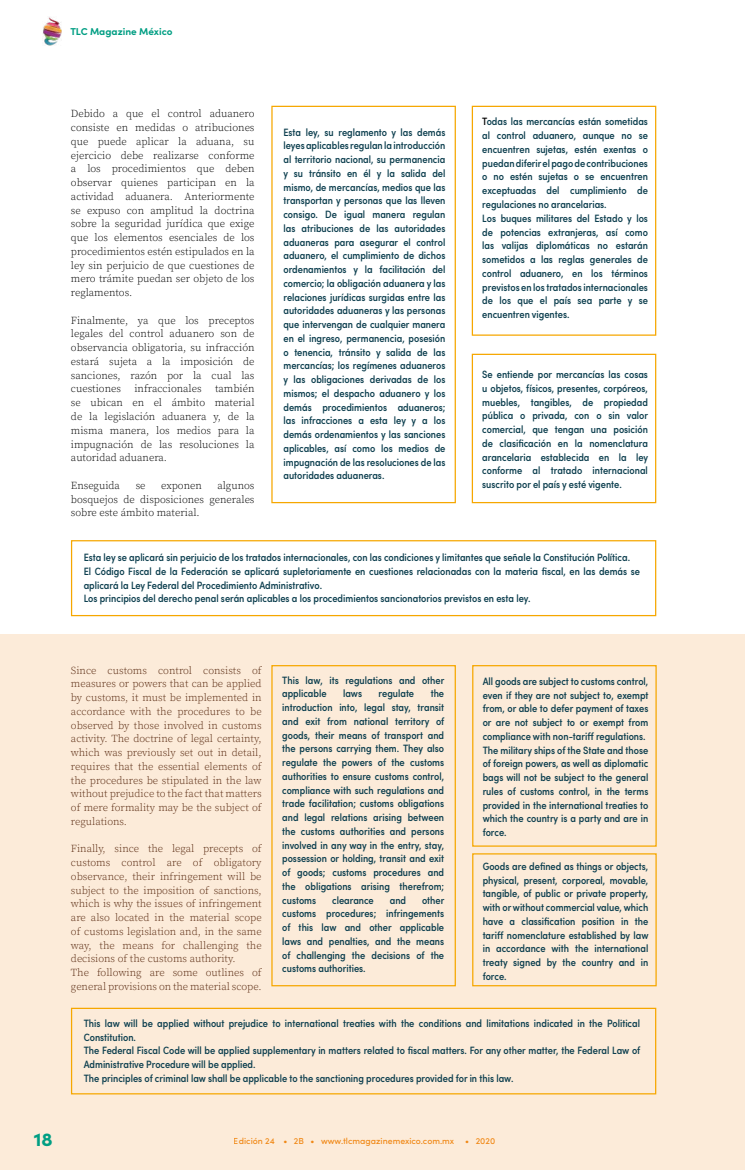
<style>
.page{position:relative;width:745px;height:1170px;background:#fff}
.page>*{position:absolute;margin:0;border:0;box-sizing:border-box;transform-origin:0 0}
.t1{font:900 18.75px "Sofia Pro";color:#009e83}
.t2{font:500 condensed 10.62px/13.8px "Sofia Pro";color:#0d3f4f;text-align:justify}
.t3{font:300 10.62px/13.8px "Source Serif Pro";color:#000;text-align:justify}
.t4{font:300 10.62px/13.8px "Source Serif Pro";color:#57280f;text-align:justify}
.t5{font:700 10px "Sofia Pro";color:#009e83}
.t6{font:500 8.75px "Sofia Pro";color:#ef7d00}
.s1{color:#000}
</style>
<div class="page">
<div style="left:0;top:634px;width:744px;height:535px;background:#fcebd9"></div>
<div style="left:271px;top:106px;width:184px;height:397px;border:1px solid #f6a700"></div>
<div style="left:271px;top:665px;width:184px;height:321px;border:1px solid #f6a700"></div>
<div style="left:471px;top:106px;width:185px;height:230px;border:1px solid #f6a700"></div>
<div style="left:472px;top:665px;width:184px;height:181px;border:1px solid #f6a700"></div>
<div style="left:471px;top:354px;width:185px;height:149px;border:1px solid #f6a700"></div>
<div style="left:472px;top:853px;width:184px;height:133px;border:1px solid #f6a700"></div>
<div style="left:71px;top:540px;width:585px;height:76px;border:1px solid #f6a700"></div>
<div style="left:71px;top:1007px;width:585px;height:87px;border:1px solid #f6a700"></div>
<img style="left:43px;top:17px;width:19px;height:29px">
<p class="t5" style="left:70px;top:24px;width:104px">TLC Magazine México</p>
<p class="t3" style="left:71px;top:107px;width:185px">Debido a que el control aduanero consiste en medidas o atribuciones que puede aplicar la aduana, su ejercicio debe realizarse conforme a los procedimientos que deben observar quienes participan en la actividad aduanera. Anteriormente se expuso con amplitud la doctrina sobre la seguridad jurídica que exige que los elementos esenciales de los procedimientos estén estipulados en la ley sin perjuicio de que cuestiones de mero trámite puedan ser objeto de los reglamentos.</p>
<p class="t3" style="left:71px;top:313px;width:185px">Finalmente, ya que los preceptos legales del control aduanero son de observancia obligatoria, su infracción estará sujeta a la imposición de sanciones, razón por la cual las cuestiones</p>
<p class="t3" style="left:134px;top:382px;width:69px">infraccionales</p>
<p class="t3" style="left:71px;top:382px;width:185px;text-indent:144px">también se ubican en el ámbito material de la legislación aduanera y, de la misma manera, los medios para la impugnación de las resoluciones la autoridad aduanera.</p>
<p class="t3" style="left:71px;top:478px;width:51px">Enseguida</p>
<p class="t3" style="left:136px;top:478px;width:11px">se</p>
<p class="t3" style="left:161px;top:478px;width:42px">exponen</p>
<p class="t3" style="left:71px;top:478px;width:185px;text-indent:146px">algunos bosquejos de disposiciones generales sobre este ámbito material.</p>
<p class="t2" style="left:283px;top:125px;width:163px">Esta ley, su reglamento y las demás leyes aplicables regulan la introducción al territorio nacional, su permanencia y su tránsito en él y la salida del mismo, de mercancías, medios que las transportan y personas que las lleven consigo. De igual manera regulan las atribuciones de las autoridades aduaneras para asegurar el control aduanero, el cumplimiento de dichos ordenamientos y la facilitación del comercio; la obligación aduanera y las relaciones jurídicas surgidas entre las autoridades aduaneras y las personas que intervengan de cualquier manera en el ingreso, permanencia, posesión o tenencia, tránsito y salida de las mercancías; los regímenes aduaneros y las obligaciones derivadas de los mismos; el despacho aduanero y los demás procedimientos aduaneros; las infracciones a esta ley y a los demás ordenamientos y las sanciones aplicables, así como los medios de impugnación de las resoluciones de las autoridades aduaneras.</p>
<p class="t2" style="left:482px;top:115px;width:167px;text-align:left"><span class="s1">T</span>odas las mercancías están sometidas al control aduanero, aunque no se encuentren sujetas, estén exentas o puedan diferir el pago de contribuciones o no estén sujetas o se encuentren exceptuadas del cumplimiento de regulaciones no arancelarias.<br>Los buques militares del Estado y los de potencias extranjeras, así como las valijas diplomáticas no estarán sometidos a las reglas generales de control aduanero, en los términos previstos en los tratados internacionales de los que el país sea parte y se encuentren vigentes.</p>
<p class="t2" style="left:482px;top:367px;width:167px">Se entiende por mercancías las cosas u objetos, físicos, presentes, corpóreos, muebles, tangibles, de propiedad pública o privada, con o sin valor comercial, que tengan una posición de clasificación en la nomenclatura arancelaria establecida en la ley conforme al tratado internacional suscrito por el país y esté vigente.</p>
<p class="t2" style="left:84px;top:550px;width:557px;text-align:left">Esta ley se aplicará sin perjuicio de los tratados internacionales, con las condiciones y limitantes que señale la Constitución Política.<br>El Código Fiscal de la Federación se aplicará supletoriamente en cuestiones relacionadas con la materia fiscal, en las demás se aplicará la Ley Federal del Procedimiento Administrativo.<br>Los principios del derecho penal serán aplicables a los procedimientos sancionatorios previstos en esta ley.</p>
<p class="t4" style="left:71px;top:663px;width:192px">Since customs control consists of measures or powers that can be applied by customs, it must be implemented in accordance with the procedures to be observed by those involved in customs activity. The doctrine of legal certainty, which was previously set out in detail, requires that the essential elements of the procedures be stipulated in the law without prejudice to the fact that matters of mere formality may be the subject of regulations.</p>
<p class="t4" style="left:71px;top:842px;width:192px;text-align:left">Finally, since the legal precepts of customs control are of obligatory observance, their infringement will be subject to the imposition of sanctions, which is why the issues of infringement are also located in the material scope of customs legislation and, in the same way, the means for challenging the decisions of the customs authority.<br>The following are some outlines of general provisions on the material scope.</p>
<p class="t2" style="left:282px;top:672px;width:163px">This law, its regulations and other applicable</p>
<p class="t2" style="left:282px;top:686px;width:163px;text-indent:148px">the introduction into, legal stay, transit and exit from national territory of goods, their means of transport and the persons carrying them. They also regulate the powers of the customs authorities to ensure customs control, compliance with such regulations and trade facilitation; customs obligations and legal relations arising between the customs authorities and persons involved in any way in the entry, stay, possession or holding, transit and exit of goods; customs procedures and the obligations arising therefrom; customs</p>
<p class="t2" style="left:343px;top:686px;width:20px">laws</p>
<p class="t2" style="left:378px;top:686px;width:37px">regulate</p>
<p class="t2" style="left:282px;top:892px;width:163px;text-indent:140px">other customs procedures; infringements of this law and other applicable laws and penalties, and the means of challenging the decisions of the customs authorities.</p>
<p class="t2" style="left:332px;top:892px;width:43px">clearance</p>
<p class="t2" style="left:389px;top:892px;width:18px">and</p>
<p class="t2" style="left:482px;top:674px;width:167px;text-align:left">All goods are subject to customs control, even if they are not subject to, exempt from, or able to defer payment of taxes or are not subject to or exempt from compliance with non-tariff regulations.<br>The military ships of the State and those of foreign powers, as well as diplomatic bags will not be subject to the general rules of customs control, in the terms provided in the international treaties to which the country is a party and are in force.</p>
<p class="t2" style="left:482px;top:859px;width:167px">Goods are defined as things or objects, physical, present, corporeal, movable, tangible, of public or private property, with or without commercial value, which have a classification position in the tariff nomenclature established by law in accordance with the international treaty signed by the country and in force.</p>
<p class="t2" style="left:84px;top:1015px;width:557px;text-align:left">This law will be applied without prejudice to international treaties with the conditions and limitations indicated in the Political Constitution.<br>The Federal Fiscal Code will be applied supplementary in matters related to fiscal matters. For any other matter, the Federal Law of Administrative Procedure will be applied.<br>The principles of criminal law shall be applicable to the sanctioning procedures provided for in this law.</p>
<h1 class="t1" style="left:34px;top:1124px;width:20px">18</h1>
<p class="t6" style="left:234px;top:1134px;width:262px">Edición 24 • 2B • www.tlcmagazinemexico.com.mx • 2020</p>
</div>
